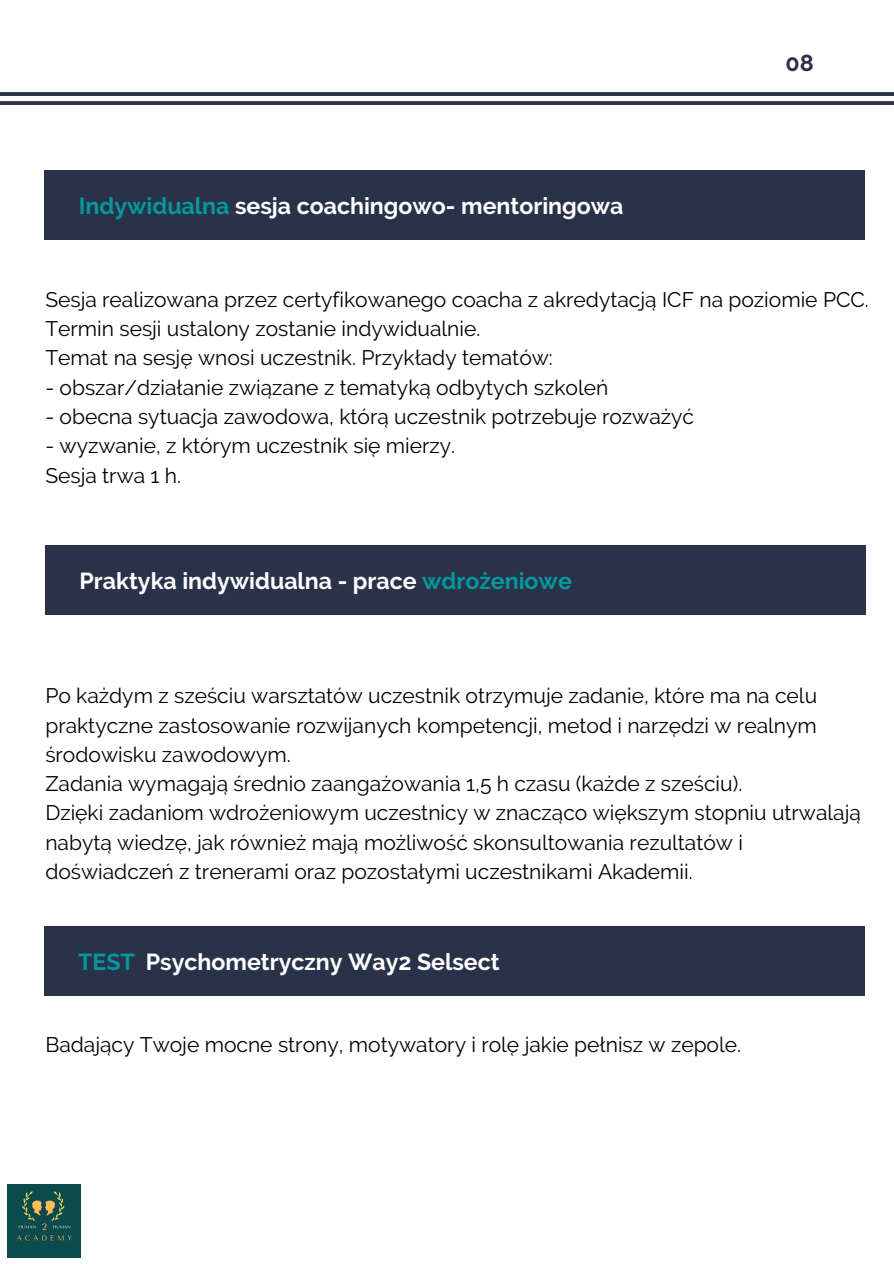
<style>
.page{position:relative;width:894px;height:1264px;background:#fff}
.page>*{position:absolute;margin:0;border:0;box-sizing:border-box;transform-origin:0 0}
.t1{font:700 23.25px "Raleway";color:#2a324a}
.t2{font:700 23.1px "Raleway";color:#fff}
.t3{font:21px/29.2px "Raleway";color:#000;text-align:justify}
.s1{color:#03989e}
</style>
<div class="page">
<svg style="left:0;top:92px;width:893px;height:13px"></svg>
<div style="left:45px;top:170px;width:819px;height:70px;background:#2a324a"></div>
<div style="left:45px;top:545px;width:820px;height:70px;background:#2a324a"></div>
<img style="left:7px;top:1184px;width:74px;height:73px">
<div style="left:44px;top:925px;width:820px;height:70px;background:#2a324a"></div>
<p class="t2" style="left:79px;top:192px;width:546px"><span class="s1">Indywidualna</span> sesja coachingowo- mentoringowa</p>
<p class="t1" style="left:785px;top:49px;width:30px">08</p>
<p class="t3" style="left:45px;top:285px;width:824px">Sesja realizowana przez certyfikowanego coacha z akredytacją ICF na poziomie PCC.</p>
<p class="t3" style="left:45px;top:314px;width:436px">Termin sesji ustalony zostanie indywidualnie.</p>
<p class="t3" style="left:45px;top:343px;width:509px">Temat na sesję wnosi uczestnik. Przykłady tematów:</p>
<p class="t3" style="left:45px;top:372px;width:564px">- obszar/działanie związane z tematyką odbytych szkoleń</p>
<p class="t3" style="left:45px;top:402px;width:650px">- obecna sytuacja zawodowa, którą uczestnik potrzebuje rozważyć</p>
<p class="t3" style="left:45px;top:431px;width:411px">- wyzwanie, z którym uczestnik się mierzy.</p>
<p class="t3" style="left:45px;top:460px;width:137px">Sesja trwa 1 h.</p>
<p class="t2" style="left:79px;top:567px;width:493px">Praktyka indywidualna - prace <span class="s1">wdrożeniowe</span></p>
<p class="t3" style="left:45px;top:681px;width:773px">Po każdym z sześciu warsztatów uczestnik otrzymuje zadanie, które ma na celu praktyczne zastosowanie rozwijanych kompetencji, metod i narzędzi w realnym środowisku zawodowym.</p>
<p class="t3" style="left:45px;top:769px;width:698px">Zadania wymagają średnio zaangażowania 1,5 h czasu (każde z sześciu).</p>
<p class="t3" style="left:45px;top:798px;width:816px;text-align:left">Dzięki zadaniom wdrożeniowym uczestnicy w znacząco większym stopniu utrwalają nabytą wiedzę, jak również mają możliwość skonsultowania rezultatów i doświadczeń z trenerami oraz pozostałymi uczestnikami Akademii.</p>
<p class="t2" style="left:78px;top:947px;width:423px"><span class="s1">TEST</span> Psychometryczny Way2 Selsect</p>
<p class="t3" style="left:45px;top:1029px;width:697px">Badający Twoje mocne strony, motywatory i rolę jakie pełnisz w zepole.</p>
</div>
